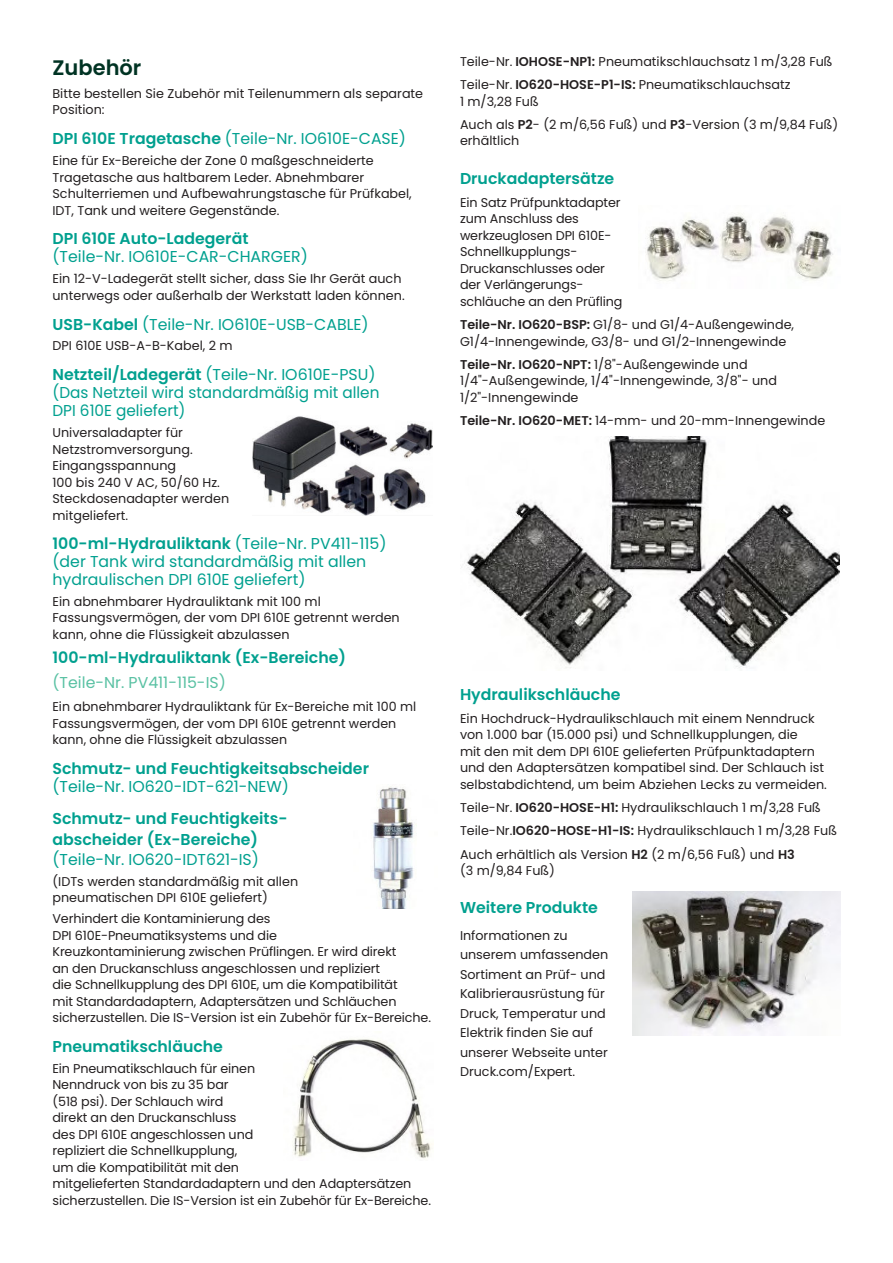
<style>
.page{position:relative;width:893px;height:1263px;background:#fff}
.page>*{position:absolute;margin:0;border:0;box-sizing:border-box;transform-origin:0 0}
.t1{font:600 21px "Poppins";color:#003323}
.t2{font:15.75px/18px "Poppins";color:#00a08f}
.t3{font:600 15.75px/20.2px "Poppins";color:#00a08f}
.t4{font:15.75px "Poppins";color:#59c1a3}
.t5{font:12.75px/16.5px "Poppins";color:#231f20}
.s1{font-weight:600}
</style>
<div class="page">
<img style="left:466px;top:436px;width:374px;height:232px">
<img style="left:252px;top:416px;width:181px;height:100px">
<img style="left:372px;top:786px;width:45px;height:122px">
<img style="left:293px;top:1039px;width:139px;height:119px">
<img style="left:645px;top:214px;width:188px;height:67px">
<img style="left:632px;top:891px;width:208px;height:144px">
<h1 class="t1" style="left:52px;top:55px;width:90px">Zubehör</h1>
<p class="t5" style="left:52px;top:85px;width:372px">Bitte bestellen Sie Zubehör mit Teilenummern als separate<br>Position:</p>
<p class="t2" style="left:52px;top:130px;width:355px"><span class="s1">DPI 610E Tragetasche</span> (Teile-Nr. IO610E-CASE)</p>
<p class="t5" style="left:52px;top:152px;width:361px">Eine für Ex-Bereiche der Zone 0 maßgeschneiderte Tragetasche aus haltbarem Leder. Abnehmbarer Schulterriemen und Aufbewahrungstasche für Prüfkabel, IDT, Tank und weitere Gegenstände.</p>
<p class="t3" style="left:52px;top:229px;width:197px">DPI 610E Auto-Ladegerät</p>
<p class="t2" style="left:52px;top:248px;width:257px">(Teile-Nr. IO610E-CAR-CHARGER)</p>
<p class="t5" style="left:52px;top:271px;width:354px">Ein 12-V-Ladegerät stellt sicher, dass Sie Ihr Gerät auch unterwegs oder außerhalb der Werkstatt laden können.</p>
<p class="t2" style="left:52px;top:315px;width:318px"><span class="s1">USB-Kabel</span> (Teile-Nr. IO610E-USB-CABLE)</p>
<p class="t5" style="left:52px;top:338px;width:182px">DPI 610E USB-A-B-Kabel, 2 m</p>
<p class="t2" style="left:52px;top:366px;width:329px"><span class="s1">Netzteil/Ladegerät</span> (Teile-Nr. IO610E-PSU) (Das Netzteil wird standardmäßig mit allen<br>DPI 610E geliefert)</p>
<p class="t5" style="left:52px;top:425px;width:178px">Universaladapter für<br>Netzstromversorgung.<br>Eingangsspannung<br>100 bis 240 V AC, 50/60 Hz.<br>Steckdosenadapter werden mitgeliefert.</p>
<p class="t2" style="left:52px;top:534px;width:335px"><span class="s1">100-ml-Hydrauliktank</span> (Teile-Nr. PV411-115) (der Tank wird standardmäßig mit allen hydraulischen DPI 610E geliefert)</p>
<p class="t5" style="left:52px;top:593px;width:349px">Ein abnehmbarer Hydrauliktank mit 100 ml<br>Fassungsvermögen, der vom DPI 610E getrennt werden kann, ohne die Flüssigkeit abzulassen</p>
<p class="t3" style="left:52px;top:648px;width:295px">100-ml-Hydrauliktank (Ex-Bereiche)</p>
<p class="t4" style="left:52px;top:673px;width:175px">(Teile-Nr. PV411-115-IS)</p>
<p class="t5" style="left:52px;top:699px;width:365px">Ein abnehmbarer Hydrauliktank für Ex-Bereiche mit 100 ml<br>Fassungsvermögen, der vom DPI 610E getrennt werden kann, ohne die Flüssigkeit abzulassen</p>
<p class="t3" style="left:52px;top:759px;width:318px">Schmutz- und Feuchtigkeitsabscheider</p>
<p class="t2" style="left:52px;top:778px;width:238px">(Teile-Nr. IO620-IDT-621-NEW)</p>
<p class="t3" style="left:52px;top:809px;width:237px">Schmutz- und Feuchtigkeits&shy;abscheider (Ex-Bereiche)</p>
<p class="t2" style="left:52px;top:850px;width:208px">(Teile-Nr. IO620-IDT621-IS)</p>
<p class="t5" style="left:52px;top:873px;width:247px">(IDTs werden standardmäßig mit allen pneumatischen DPI 610E geliefert)</p>
<p class="t5" style="left:52px;top:910px;width:380px">Verhindert die Kontaminierung des<br>DPI 610E-Pneumatiksystems und die<br>Kreuzkontaminierung zwischen Prüflingen. Er wird direkt<br>an den Druckanschluss angeschlossen und repliziert<br>die Schnellkupplung des DPI 610E, um die Kompatibilität<br>mit Standardadaptern, Adaptersätzen und Schläuchen sicherzustellen. Die IS-Version ist ein Zubehör für Ex-Bereiche.</p>
<p class="t3" style="left:52px;top:1036px;width:172px">Pneumatikschläuche</p>
<p class="t5" style="left:52px;top:1060px;width:380px">Ein Pneumatikschlauch für einen<br>Nenndruck von bis zu 35 bar<br>(518 psi). Der Schlauch wird<br>direkt an den Druckanschluss<br>des DPI 610E angeschlossen und<br>repliziert die Schnellkupplung,<br>um die Kompatibilität mit den<br>mitgelieferten Standardadaptern und den Adaptersätzen sicherzustellen. Die IS-Version ist ein Zubehör für Ex-Bereiche.</p>
<p class="t5" style="left:460px;top:50px;width:374px;line-height:23.2px">Teile-Nr. <span class="s1">IOHOSE-NP1:</span> Pneumatikschlauchsatz 1 m/3,28 Fuß<br>Teile-Nr. <span class="s1">IO620-HOSE-P1-IS:</span> Pneumatikschlauchsatz</p>
<p class="t5" style="left:460px;top:90px;width:380px;line-height:23.2px">1 m/3,28 Fuß<br>Auch als <span class="s1">P2</span>- (2 m/6,56 Fuß) und <span class="s1">P3</span>-Version (3 m/9,84 Fuß)</p>
<p class="t5" style="left:460px;top:133px;width:61px">erhältlich</p>
<p class="t3" style="left:460px;top:168px;width:156px">Druckadaptersätze</p>
<p class="t5" style="left:460px;top:194px;width:164px">Ein Satz Prüfpunktadapter zum Anschluss des werkzeuglosen DPI 610E-<br>Schnellkupplungs-<br>Druckanschlusses oder der Verlängerungs&shy;schläuche an den Prüfling</p>
<p class="t5" style="left:460px;top:317px;width:336px"><span class="s1">Teile-Nr. IO620-BSP:</span> G1/8- und G1/4-Außengewinde,<br>G1/4-Innengewinde, G3/8- und G1/2-Innengewinde</p>
<p class="t5" style="left:460px;top:356px;width:319px"><span class="s1">Teile-Nr. IO620-NPT:</span> 1/8"-Außengewinde und<br>1/4"-Außengewinde, 1/4"-Innengewinde, 3/8"- und<br>1/2"-Innengewinde</p>
<p class="t5" style="left:460px;top:413px;width:367px"><span class="s1">Teile-Nr. IO620-MET:</span> 14-mm- und 20-mm-Innengewinde</p>
<p class="t3" style="left:460px;top:684px;width:162px">Hydraulikschläuche</p>
<p class="t5" style="left:460px;top:710px;width:368px">Ein Hochdruck-Hydraulikschlauch mit einem Nenndruck von 1.000 bar (15.000 psi) und Schnellkupplungen, die<br>mit den mit dem DPI 610E gelieferten Prüfpunktadaptern und den Adaptersätzen kompatibel sind. Der Schlauch ist selbstabdichtend, um beim Abziehen Lecks zu vermeiden.</p>
<p class="t5" style="left:460px;top:796px;width:379px;line-height:23.2px">Teile-Nr. <span class="s1">IO620-HOSE-H1:</span> Hydraulikschlauch 1 m/3,28 Fuß<br>Teile-Nr.<span class="s1">IO620-HOSE-H1-IS:</span> Hydraulikschlauch 1 m/3,28 Fuß<br>Auch erhältlich als Version <span class="s1">H2</span> (2 m/6,56 Fuß) und <span class="s1">H3</span></p>
<p class="t5" style="left:460px;top:863px;width:96px">(3 m/9,84 Fuß)</p>
<p class="t3" style="left:460px;top:898px;width:139px">Weitere Produkte</p>
<p class="t5" style="left:460px;top:926px;width:150px;line-height:19.5px">Informationen zu unserem umfassenden<br>Sortiment an Prüf- und<br>Kalibrierausrüstung für<br>Druck, Temperatur und<br>Elektrik finden Sie auf unserer Webseite unter<br>Druck.com/Expert.</p>
</div>
